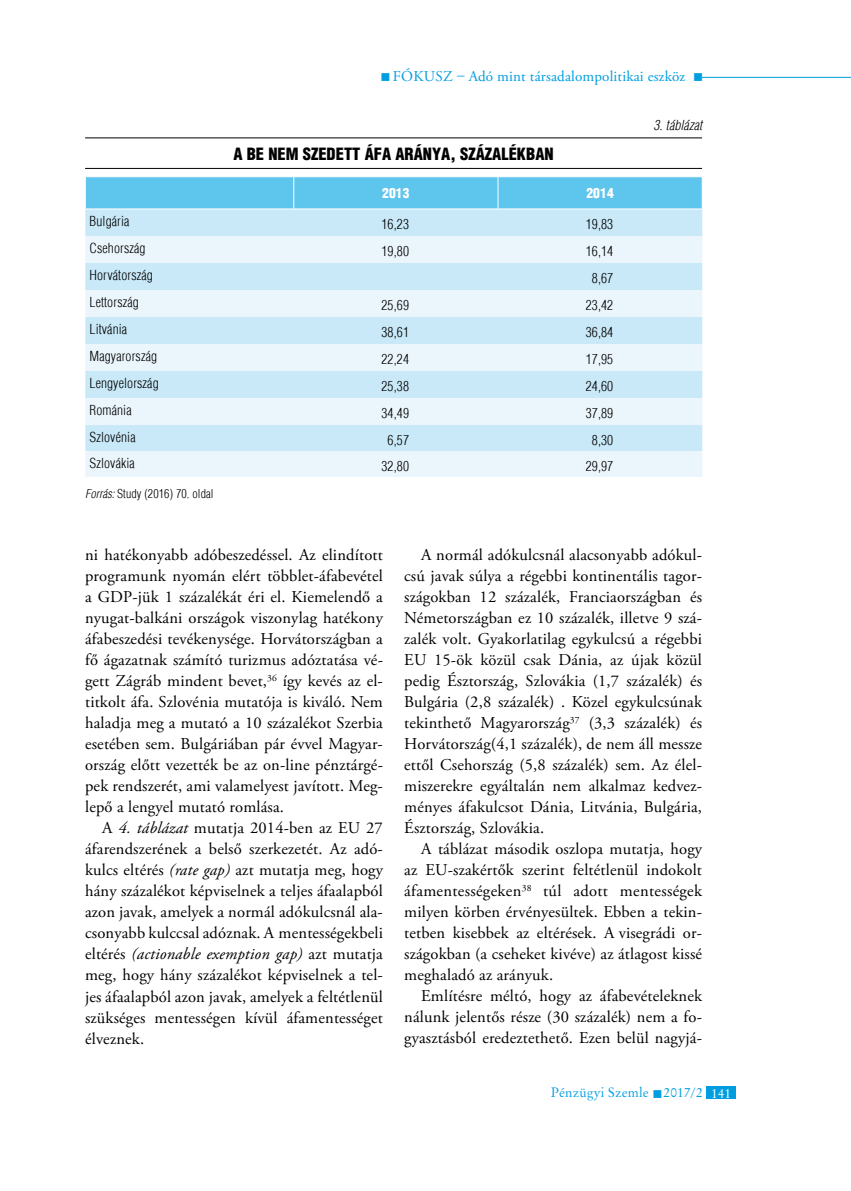
<style>
.page{position:relative;width:851px;height:1191px;background:#fff}
.page>*{position:absolute;margin:0;border:0;box-sizing:border-box;transform-origin:0 0}
.t1{font:16.5px/21px "Adobe Garamond Pro";letter-spacing:.01em;color:#000;text-align:justify}
.t2{font:900 condensed 16.5px "H Helvetica";color:#000}
.t3{font:15px "Adobe Garamond Pro";letter-spacing:.01em;color:#009ee0}
.t4{font:300 condensed 13.5px "H Helvetica";letter-spacing:.01em;color:#000}
.t5{font:13.5px "Original Garamond HU Normal";letter-spacing:.01em;color:#009ee0}
.t6{font:italic 300 condensed 13.5px "H Helvetica";letter-spacing:.01em;color:#000}
.t7{font:900 condensed 13.5px "H Helvetica";letter-spacing:.01em;color:#fff}
.t8{font:300 condensed 12px "H Helvetica";letter-spacing:.01em;color:#000}
.s1{font-style:italic}
.s2{color:#fff}
</style>
<div class="page">
<hr style="left:702px;top:77px;width:148px;height:1px;background:#009ee0">
<div style="left:706px;top:1086px;width:30px;height:13px;background:#009ee0"></div>
<hr style="left:85px;top:137px;width:617px;height:1px;background:#000">
<hr style="left:85px;top:168px;width:617px;height:1px;background:#000">
<div style="left:86px;top:177px;width:616px;height:32px;background:#5ec5ed"></div>
<div style="left:85px;top:210px;width:617px;height:26px;background:#c9e9f8"></div>
<svg style="left:85px;top:236px;width:617px;height:241px;background:#dbf0fa"></svg>
<hr style="left:293px;top:177px;width:1px;height:32px;background:#fff">
<hr style="left:497px;top:177px;width:1px;height:32px;background:#fff">
<p class="t3" style="left:380px;top:67px;width:324px">■ fókusz – Adó mint társadalompolitikai eszköz ■</p>
<p class="t2" style="left:233px;top:143px;width:322px">A BE NEM SZEDETT ÁFA ARÁNYA, SZÁZALÉKBAN</p>
<p class="t7" style="left:382px;top:185px;width:29px">2013</p>
<p class="t7" style="left:586px;top:185px;width:29px">2014</p>
<p class="t4" style="left:89px;top:213px;width:41px">Bulgária</p>
<p class="t4" style="left:381px;top:216px;width:29px">16,23</p>
<p class="t4" style="left:585px;top:216px;width:29px">19,83</p>
<p class="t4" style="left:89px;top:240px;width:57px">Csehország</p>
<p class="t4" style="left:381px;top:243px;width:29px">19,80</p>
<p class="t4" style="left:585px;top:243px;width:29px">16,14</p>
<p class="t4" style="left:89px;top:267px;width:65px">Horvátország</p>
<p class="t4" style="left:591px;top:270px;width:23px">8,67</p>
<p class="t4" style="left:89px;top:294px;width:51px">Lettország</p>
<p class="t4" style="left:381px;top:297px;width:29px">25,69</p>
<p class="t4" style="left:585px;top:297px;width:29px">23,42</p>
<p class="t4" style="left:89px;top:321px;width:39px">Litvánia</p>
<p class="t4" style="left:381px;top:324px;width:29px">38,61</p>
<p class="t4" style="left:585px;top:324px;width:29px">36,84</p>
<p class="t4" style="left:89px;top:348px;width:69px">Magyarország</p>
<p class="t4" style="left:381px;top:351px;width:29px">22,24</p>
<p class="t4" style="left:585px;top:351px;width:29px">17,95</p>
<p class="t4" style="left:89px;top:375px;width:71px">Lengyelország</p>
<p class="t4" style="left:381px;top:378px;width:29px">25,38</p>
<p class="t4" style="left:585px;top:378px;width:29px">24,60</p>
<p class="t4" style="left:89px;top:402px;width:44px">Románia</p>
<p class="t4" style="left:381px;top:405px;width:29px">34,49</p>
<p class="t4" style="left:585px;top:405px;width:29px">37,89</p>
<p class="t4" style="left:89px;top:429px;width:48px">Szlovénia</p>
<p class="t4" style="left:387px;top:432px;width:23px">6,57</p>
<p class="t4" style="left:591px;top:432px;width:23px">8,30</p>
<p class="t4" style="left:89px;top:455px;width:47px">Szlovákia</p>
<p class="t4" style="left:381px;top:458px;width:29px">32,80</p>
<p class="t4" style="left:585px;top:458px;width:29px">29,97</p>
<p class="t8" style="left:85px;top:486px;width:130px"><span class="s1">Forrás:</span> Study (2016) 70. oldal</p>
<p class="t6" style="left:653px;top:117px;width:50px">3. táblázat</p>
<p class="t1" style="left:85px;top:545px;width:299px">ni hatékonyabb adóbeszedéssel. Az elindított programunk nyomán elért többlet-áfabevétel a GDP-jük 1 százalékát éri el. Kiemelendő a nyugat-balkáni országok viszonylag hatékony áfabeszedési tevékenysége. Horvátországban a fő ágazatnak számító turizmus adóztatása vé&shy;gett Zágráb mindent bevet,<sup>36</sup> így kevés az el&shy;titkolt áfa. Szlovénia mutatója is kiváló. Nem haladja meg a mutató a 10 százalékot Szerbia esetében sem. Bulgáriában pár évvel Magyar&shy;ország előtt vezették be az on-line pénztárgé&shy;pek rendszerét, ami valamelyest javított. Meg&shy;lepő a lengyel mutató romlása.</p>
<p class="t1" style="left:85px;top:818px;width:299px;text-indent:17px">A <span class="s1">4. táblázat</span> mutatja 2014-ben az EU 27 áfarendszerének a belső szerkezetét. Az adó&shy;kulcs eltérés <span class="s1">(rate gap)</span> azt mutatja meg, hogy hány százalékot képviselnek a teljes áfaalapból azon javak, amelyek a normál adókulcsnál ala&shy;csonyabb kulccsal adóznak. A mentességekbeli eltérés <span class="s1">(actionable exemption gap)</span> azt mutatja meg, hogy hány százalékot képviselnek a tel&shy;jes áfaalapból azon javak, amelyek a feltétlenül szükséges mentességen kívül áfamentességet élveznek.</p>
<p class="t1" style="left:404px;top:545px;width:299px;text-indent:17px">A normál adókulcsnál alacsonyabb adókul&shy;csú javak súlya a régebbi kontinentális tagor&shy;szágokban 12 százalék, Franciaországban és Németországban ez 10 százalék, illetve 9 szá&shy;zalék volt. Gyakorlatilag egykulcsú a régebbi EU 15-ök közül csak Dánia, az újak közül pedig Észtország, Szlovákia (1,7 százalék) és Bulgária (2,8 százalék) . Közel egykulcsúnak tekinthető Magyarország<sup>37</sup> (3,3 százalék) és Horvátország(4,1 százalék), de nem áll messze ettől Csehország (5,8 százalék) sem. Az élel&shy;miszerekre egyáltalán nem alkalmaz kedvez&shy;ményes áfakulcsot Dánia, Litvánia, Bulgária, Észtország, Szlovákia.</p>
<p class="t1" style="left:404px;top:839px;width:299px;text-indent:17px">A táblázat második oszlopa mutatja, hogy az EU-szakértők szerint feltétlenül indokolt áfamentességeken<sup>38</sup> túl adott mentességek milyen körben érvényesültek. Ebben a tekin&shy;tetben kisebbek az eltérések. A visegrádi or&shy;szágokban (a cseheket kivéve) az átlagost kissé meghaladó az arányuk.</p>
<p class="t1" style="left:404px;top:986px;width:300px;text-indent:17px">Említésre méltó, hogy az áfabevételeknek nálunk jelentős része (30 százalék) nem a fo&shy;gyasztásból eredeztethető. Ezen belül nagyjá-</p>
<p class="t5" style="left:550px;top:1084px;width:182px">Pénzügyi Szemle ■ 2017/2 <span class="s2">141</span></p>
</div>
